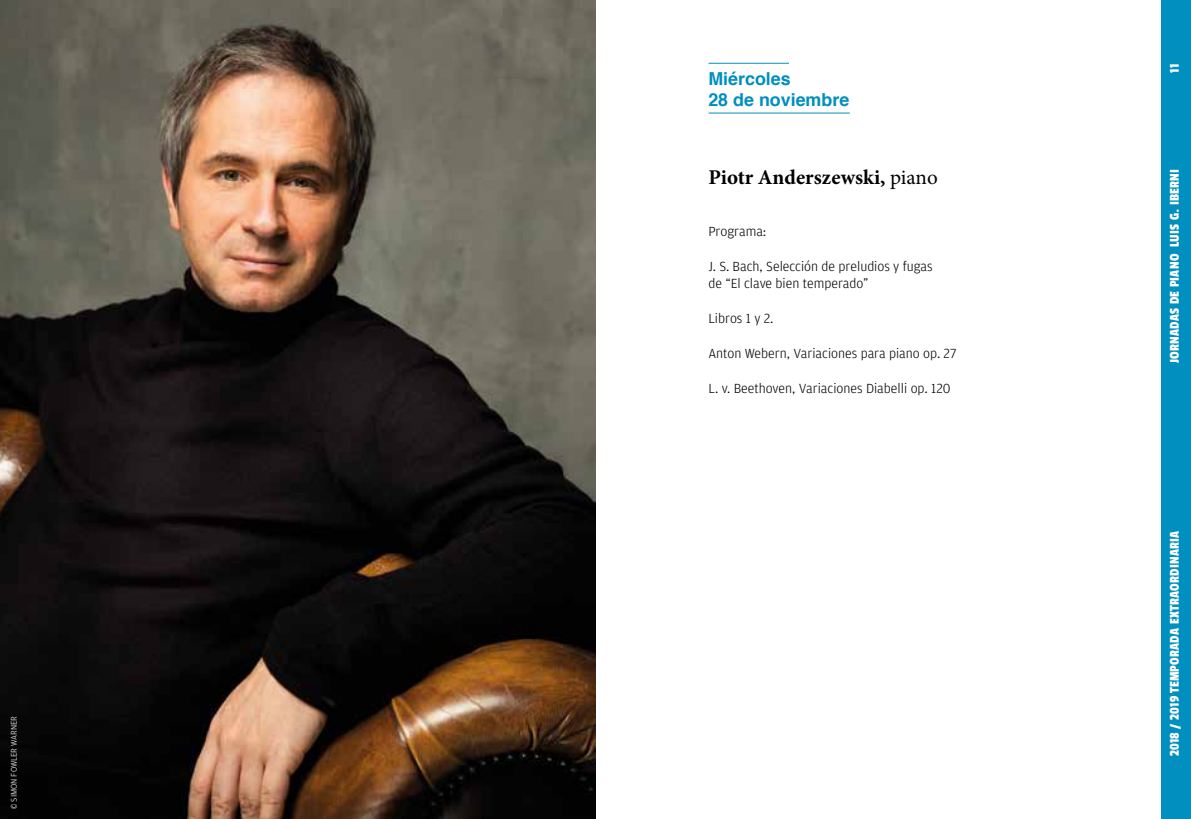
<style>
.page{position:relative;width:1191px;height:819px;background:#fff}
.page>*{position:absolute;margin:0;border:0;box-sizing:border-box;transform-origin:0 0}
.t1{font:700 21px "Minion Pro";color:#000}
.t2{font:700 17.85px/21px "Helvetica";color:#008fbe}
.t3{font:300 14px/17.5px "Amplitude";color:#000}
.t4{font:14px "Passion One";letter-spacing:.02em;color:#fff}
.t5{font:300 8.75px "Amplitude";color:#fff}
.s1{font-weight:400}
</style>
<div class="page">
<div style="left:1161px;top:0;width:30px;height:819px;background:#008fbe"></div>
<img style="left:0;top:0;width:595px;height:819px">
<hr style="left:708px;top:63px;width:81px;height:1px;background:#008fbe">
<hr style="left:708px;top:113px;width:142px;height:1px;background:#008fbe">
<p class="t5" style="left:9px;top:809px;width:94px;rotate:-90deg">© SIMON FOWLER WARNER</p>
<p class="t2" style="left:708px;top:68px;width:142px">Miércoles<br>28 de noviembre</p>
<h1 class="t1" style="left:708px;top:162px;width:231px">Piotr Anderszewski, <span class="s1">piano</span></h1>
<p class="t3" style="left:708px;top:222px;width:59px">Programa:</p>
<p class="t3" style="left:708px;top:257px;width:226px">J. S. Bach, Selección de preludios y fugas de “El clave bien temperado”</p>
<p class="t3" style="left:708px;top:310px;width:67px">Libros 1 y 2.</p>
<p class="t3" style="left:708px;top:345px;width:250px">Anton Webern, Variaciones para piano op. 27</p>
<p class="t3" style="left:708px;top:380px;width:244px">L. v. Beethoven, Variaciones Diabelli op. 120</p>
<p class="t4" style="left:1167px;top:72px;width:11px;rotate:-90deg">11</p>
<p class="t4" style="left:1167px;top:363px;width:196px;rotate:-90deg">JORNADAS DE PIANO LUIS G. IBERNI</p>
<p class="t4" style="left:1167px;top:756px;width:227px;rotate:-90deg">2018 / 2019 TEMPORADA EXTRAORDINARIA</p>
</div>
